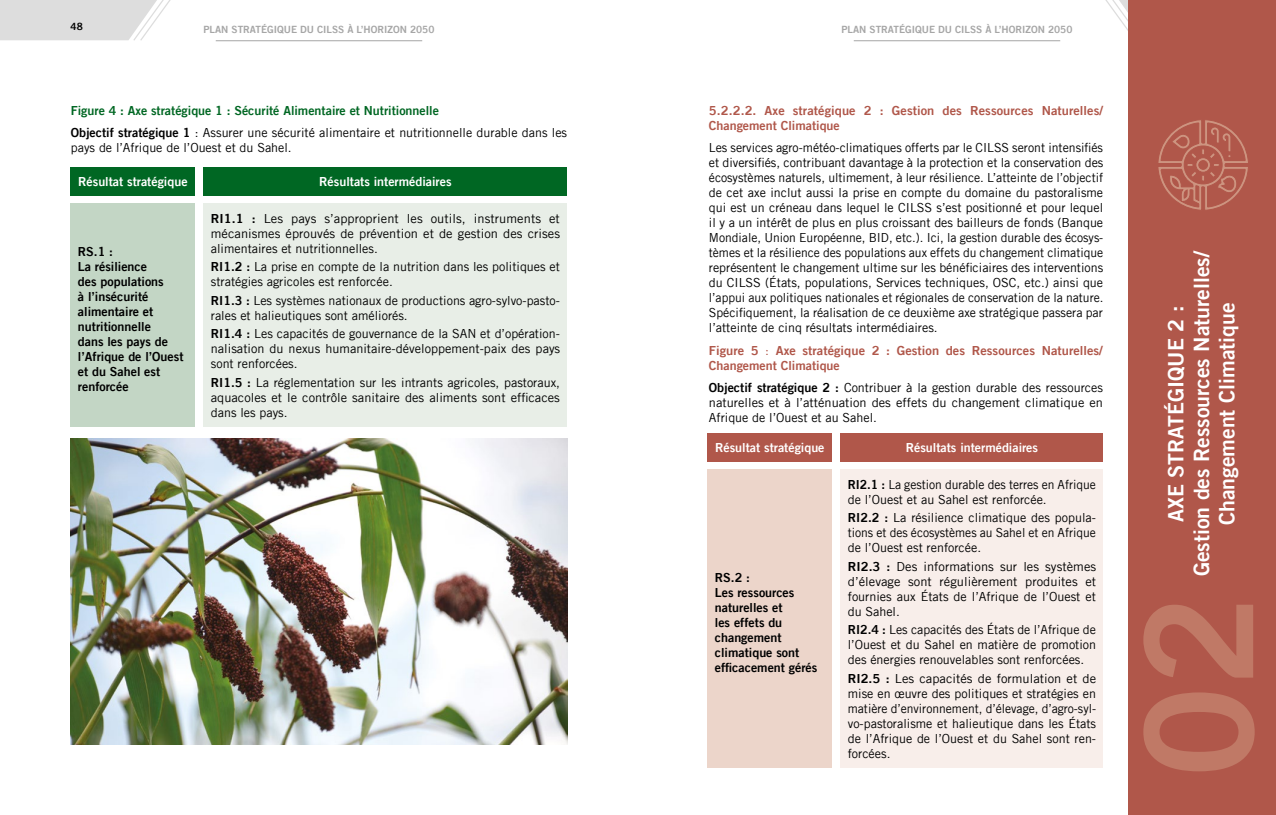
<style>
.page{position:relative;width:1276px;height:815px;background:#fff}
.page>*{position:absolute;margin:0;border:0;box-sizing:border-box;transform-origin:0 0}
.t1{font:150px "Trade Gothic LT Bold Two";color:#c07966}
.t2{font:21.25px/25.5px "Trade Gothic LT Bold Two";color:#fff;text-align:center}
.t3{font:12.5px/15px "Trade Gothic LT";color:#000;text-align:justify}
.t4{font:12.5px/15px "Trade Gothic LT Bold Two";color:#000}
.t5{font:12.5px/15px "Trade Gothic LT Bold Two";letter-spacing:.005em;color:#b0574a}
.t6{font:12.5px "Trade Gothic LT Bold Two";color:#fff}
.t7{font:12.5px "Trade Gothic LT Bold Two";color:#006723}
.t8{font:10px "Trade Gothic LT Bold Two";color:#a6a6a6}
.t9{font:10px "Trade Gothic LT Bold Two";color:#000}
.s1{font-family:"Trade Gothic LT Bold Two"}
.s2{font-family:"Trade Gothic LT"}
</style>
<div class="page">
<hr style="left:216px;top:41px;width:206px;height:1px;background:#a6a6a6">
<hr style="left:853px;top:41px;width:207px;height:1px;background:#a6a6a6">
<svg style="left:1105px;top:0;width:24px;height:42px"></svg>
<svg style="left:0;top:0;width:171px;height:41px"></svg>
<div style="left:71px;top:167px;width:124px;height:29px;background:#006723"></div>
<div style="left:71px;top:203px;width:124px;height:224px;background:#c3d6c5"></div>
<div style="left:204px;top:203px;width:363px;height:224px;background:#e8eee7"></div>
<div style="left:204px;top:167px;width:363px;height:29px;background:#006723"></div>
<img style="left:71px;top:438px;width:496px;height:306px">
<div style="left:1129px;top:0;width:147px;height:815px;background:#b0574a"></div>
<div style="left:708px;top:434px;width:124px;height:28px;background:#b0574a"></div>
<div style="left:708px;top:469px;width:124px;height:299px;background:#ecd5ca"></div>
<div style="left:840px;top:469px;width:263px;height:299px;background:#f8eeea"></div>
<div style="left:840px;top:434px;width:263px;height:28px;background:#b0574a"></div>
<svg style="left:1158px;top:120px;width:90px;height:90px"></svg>
<p class="t9" style="left:71px;top:20px;width:14px">48</p>
<p class="t8" style="left:203px;top:23px;width:232px">PLAN STRATÉGIQUE DU CILSS À L’HORIZON 2050</p>
<p class="t8" style="left:841px;top:23px;width:232px">PLAN STRATÉGIQUE DU CILSS À L’HORIZON 2050</p>
<p class="t7" style="left:71px;top:103px;width:369px">Figure 4 : Axe stratégique 1 : Sécurité Alimentaire et Nutritionnelle</p>
<p class="t3" style="left:71px;top:125px;width:498px"><span class="s1">Objectif stratégique 1</span> : Assurer une sécurité alimentaire et nutritionnelle durable dans les pays de l’Afrique de l’Ouest et du Sahel.</p>
<p class="t6" style="left:78px;top:174px;width:111px">Résultat stratégique</p>
<p class="t4" style="left:78px;top:244px;width:107px">RS.1 :<br>La résilience<br>des populations<br>à l’insécurité alimentaire et nutritionnelle<br>dans les pays de l’Afrique de l’Ouest et du Sahel est renforcée</p>
<p class="t6" style="left:319px;top:174px;width:134px">Résultats intermédiaires</p>
<p class="t3" style="left:211px;top:210px;width:351px"><span class="s1">RI1.1 :</span> Les pays s’approprient les outils, instruments et mécanismes éprouvés de prévention et de gestion des crises alimentaires et nutritionnelles.</p>
<p class="t3" style="left:211px;top:259px;width:351px"><span class="s1">RI1.2 :</span> La prise en compte de la nutrition dans les politiques et stratégies agricoles est renforcée.</p>
<p class="t3" style="left:211px;top:293px;width:351px"><span class="s1">RI1.3 :</span> Les systèmes nationaux de productions agro-sylvo-pasto&shy;rales et halieutiques sont améliorés.</p>
<p class="t3" style="left:211px;top:326px;width:351px"><span class="s1">RI1.4 :</span> Les capacités de gouvernance de la SAN et d’opération&shy;nalisation du nexus humanitaire-développement-paix des pays sont renforcées.</p>
<p class="t3" style="left:211px;top:375px;width:351px"><span class="s1">RI1.5 :</span> La réglementation sur les intrants agricoles, pastoraux, aquacoles et le contrôle sanitaire des aliments sont efficaces dans les pays.</p>
<p class="t5" style="left:709px;top:103px;width:396px">5.2.2.2. Axe stratégique 2 : Gestion des Ressources Naturelles/<br>Changement Climatique</p>
<p class="t3" style="left:709px;top:140px;width:396px">Les services agro-météo-climatiques offerts par le CILSS seront intensifiés et diversifiés, contribuant davantage à la protection et la conservation des écosystèmes naturels, ultimement, à leur résilience. L’atteinte de l’objectif de cet axe inclut aussi la prise en compte du domaine du pastoralisme qui est un créneau dans lequel le CILSS s’est positionné et pour lequel il y a un intérêt de plus en plus croissant des bailleurs de fonds (Banque Mondiale, Union Européenne, BID, etc.). Ici, la gestion durable des écosys&shy;tèmes et la résilience des populations aux effets du changement climatique représentent le changement ultime sur les bénéficiaires des interventions du CILSS (États, populations, Services techniques, OSC, etc.) ainsi que l’appui aux politiques nationales et régionales de conservation de la nature.<br>Spécifiquement, la réalisation de ce deuxième axe stratégique passera par l’atteinte de cinq résultats intermédiaires.</p>
<p class="t5" style="left:709px;top:342px;width:395px">Figure 5 <span class="s2">:</span> Axe stratégique 2 : Gestion des Ressources Naturelles/<br>Changement Climatique</p>
<p class="t3" style="left:709px;top:379px;width:396px"><span class="s1">Objectif stratégique 2 :</span> Contribuer à la gestion durable des ressources naturelles et à l’atténuation des effets du changement climatique en Afrique de l’Ouest et au Sahel.</p>
<p class="t6" style="left:715px;top:440px;width:111px">Résultat stratégique</p>
<p class="t4" style="left:715px;top:570px;width:104px">RS.2 :<br>Les ressources naturelles et<br>les effets du changement climatique sont efficacement gérés</p>
<p class="t6" style="left:906px;top:440px;width:134px">Résultats intermédiaires</p>
<p class="t3" style="left:848px;top:477px;width:250px"><span class="s1">RI2.1 :</span> La gestion durable des terres en Afrique de l’Ouest et au Sahel est renforcée.</p>
<p class="t3" style="left:848px;top:510px;width:250px"><span class="s1">RI2.2 :</span> La résilience climatique des popula&shy;tions et des écosystèmes au Sahel et en Afrique de l’Ouest est renforcée.</p>
<p class="t3" style="left:848px;top:559px;width:250px"><span class="s1">RI2.3 :</span> Des informations sur les systèmes d’élevage sont régulièrement produites et fournies aux États de l’Afrique de l’Ouest et du Sahel.</p>
<p class="t3" style="left:848px;top:622px;width:250px"><span class="s1">RI2.4 :</span> Les capacités des États de l’Afrique de l’Ouest et du Sahel en matière de promotion des énergies renouvelables sont renforcées.</p>
<p class="t3" style="left:848px;top:671px;width:250px"><span class="s1">RI2.5 :</span> Les capacités de formulation et de mise en œuvre des politiques et stratégies en matière d’environnement, d’élevage, d’agro-syl&shy;vo-pastoralisme et halieutique dans les États de l’Afrique de l’Ouest et du Sahel sont ren&shy;forcées.</p>
<h2 class="t2" style="left:1163px;top:576px;width:328px;rotate:-90deg">AXE STRATÉGIQUE 2 :<br>Gestion des Ressources Naturelles/<br>Changement Climatique</h2>
<h1 class="t1" style="left:1106px;top:778px;width:185px;rotate:-90deg">02</h1>
</div>
